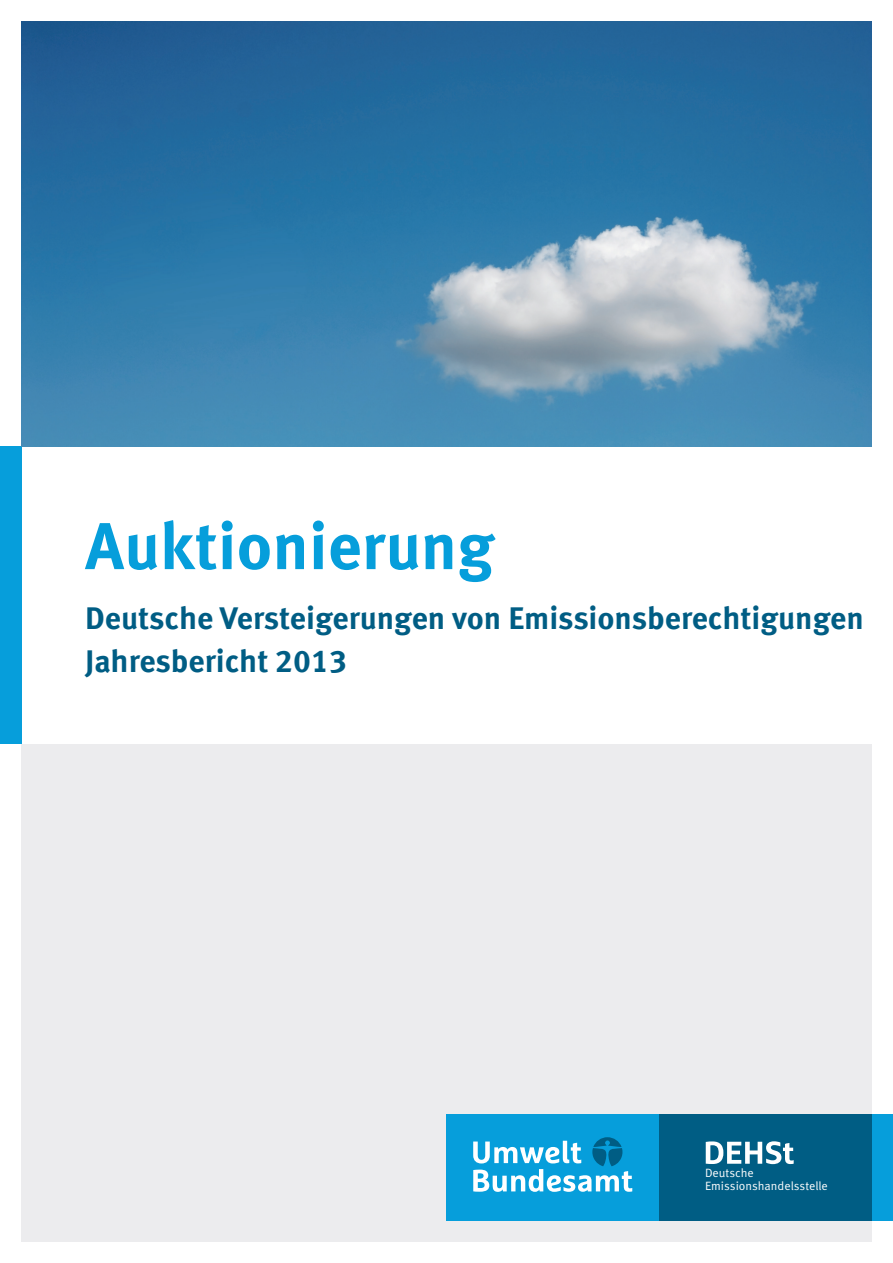
<style>
.page{position:relative;width:893px;height:1263px;background:#fff}
.page>*{position:absolute;margin:0;border:0;box-sizing:border-box;transform-origin:0 0}
.Deckblatt_Titel{font:700 66px "Meta Offc";color:#069edb}
.Deckblatt_Untertitel{font:700 31.5px/42.9px "Meta Offc";color:#005d84}
.t1{font:12px/12.8px "Meta Offc Norm";color:#fff}
</style>
<div class="page">
<div style="left:0;top:446px;width:21px;height:298px;background:#069edb"></div>
<div style="left:21px;top:744px;width:851px;height:498px;background:#ececee"></div>
<div style="left:446px;top:1114px;width:447px;height:106px;background:#069edb"></div>
<div style="left:659px;top:1114px;width:213px;height:106px;background:#005d84"></div>
<svg style="left:473px;top:1137px;width:159px;height:55px"></svg>
<svg style="left:706px;top:1141px;width:88px;height:23px"></svg>
<img style="left:21px;top:21px;width:851px;height:425px">
<p class="Deckblatt_Titel" style="left:85px;top:507px;width:411px">Auktionierung</p>
<p class="Deckblatt_Untertitel" style="left:85px;top:598px;width:780px">Deutsche Versteigerungen von Emissionsberechtigungen<br>Jahresbericht 2013</p>
<p class="t1" style="left:705px;top:1167px;width:124px">Deutsche<br>Emissionshandelsstelle</p>
</div>
